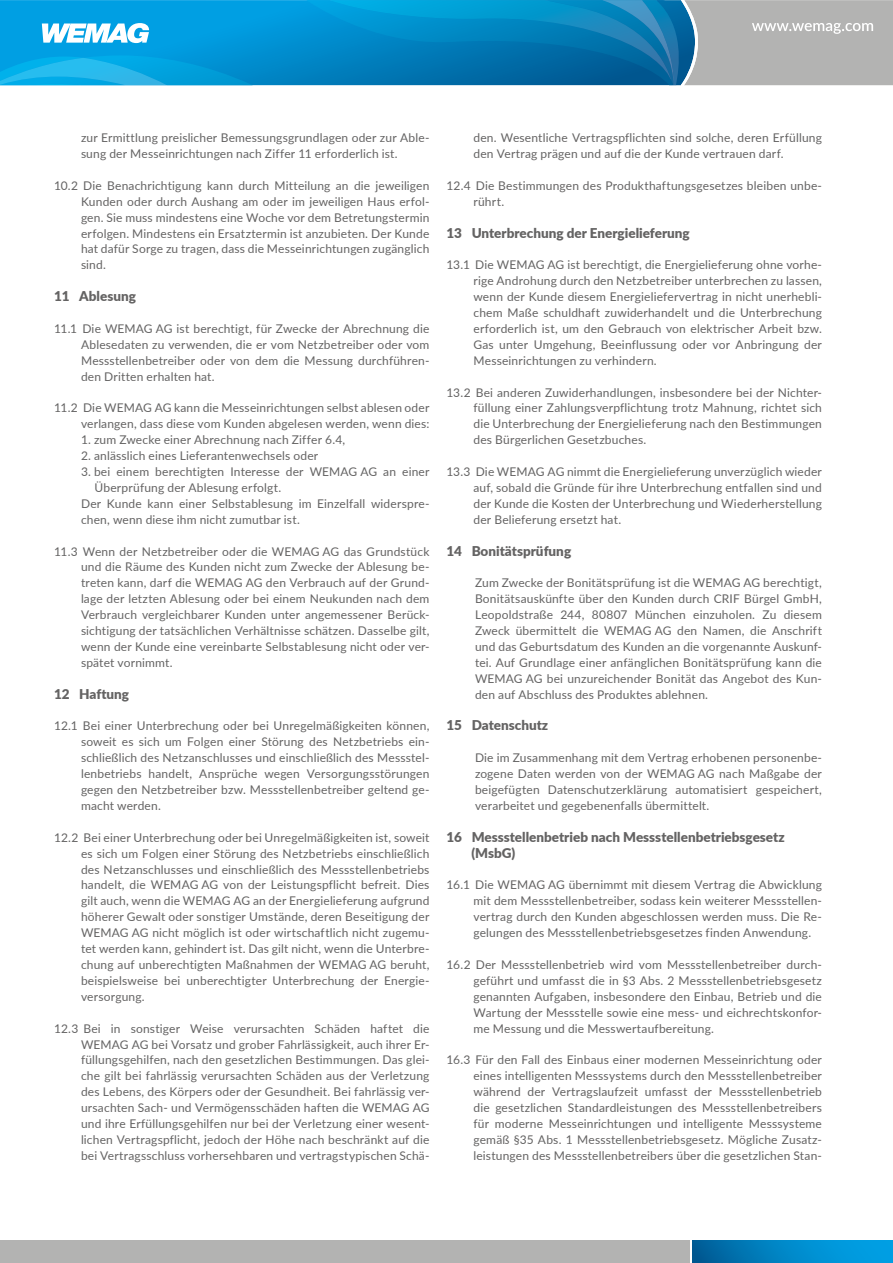
<style>
.page{position:relative;width:893px;height:1263px;background:#fff}
.page>*{position:absolute;margin:0;border:0;box-sizing:border-box;transform-origin:0 0}
.t1{font:900 13.5px/15.9px "Lato";color:#646363}
.Fließtext_Schwarz{font:12px/15.9px "Lato";letter-spacing:.015em;color:#646363;text-align:justify}
._2-Zeilig____Fließte{font:12px/15.9px "Lato";letter-spacing:.015em;color:#646363}
</style>
<div class="page">
<div style="left:0;top:1241px;width:690px;height:22px;background:#b3b3b2"></div>
<svg style="left:693px;top:1241px;width:200px;height:22px;background:#0085c5"></svg>
<svg style="left:0;top:0;width:306px;height:85px;background:#009add"></svg>
<svg style="left:0;top:55px;width:253px;height:30px;background:#0ba6e1"></svg>
<svg style="left:42px;top:23px;width:107px;height:20px"></svg>
<svg style="left:306px;top:0;width:587px;height:85px;background:#4191b7"></svg>
<p class="Fließtext_Schwarz" style="left:81px;top:129px;width:350px">zur Ermittlung preislicher Bemessungsgrundlagen oder zur Able&shy;sung der Messeinrichtungen nach Ziffer 11 erforderlich ist.</p>
<p class="Fließtext_Schwarz" style="left:81px;top:177px;width:350px;text-indent:-27px">10.2 Die Benachrichtigung kann durch Mitteilung an die jeweiligen Kunden oder durch Aushang am oder im jeweiligen Haus erfol&shy;gen. Sie muss mindestens eine Woche vor dem Betretungstermin erfolgen. Mindestens ein Ersatztermin ist anzubieten. Der Kunde hat dafür Sorge zu tragen, dass die Messeinrichtungen zugänglich sind.</p>
<p class="t1" style="left:54px;top:288px;width:83px">11 Ablesung</p>
<p class="Fließtext_Schwarz" style="left:81px;top:320px;width:350px;text-indent:-27px">11.1 Die WEMAG AG ist berechtigt, für Zwecke der Abrechnung die Ablesedaten zu verwenden, die er vom Netzbetreiber oder vom Messstellenbetreiber oder von dem die Messung durchführen&shy;den Dritten erhalten hat.</p>
<p class="Fließtext_Schwarz" style="left:54px;top:400px;width:377px;text-align:right">11.2 Die WEMAG AG kann die Messeinrichtungen selbst ablesen oder verlangen, dass diese vom Kunden abgelesen werden, wenn dies:</p>
<p class="_2-Zeilig____Fließte" style="left:81px;top:431px;width:266px">1. zum Zwecke einer Abrechnung nach Ziffer 6.4,</p>
<p class="_2-Zeilig____Fließte" style="left:81px;top:447px;width:239px">2. anlässlich eines Lieferantenwechsels oder</p>
<p class="_2-Zeilig____Fließte" style="left:94px;top:463px;width:336px;text-indent:-14px">3. bei einem berechtigten Interesse der WEMAG AG an einer<br>Überprüfung der Ablesung erfolgt.</p>
<p class="_2-Zeilig____Fließte" style="left:81px;top:495px;width:350px">Der Kunde kann einer Selbstablesung im Einzelfall widerspre&shy;chen, wenn diese ihm nicht zumutbar ist.</p>
<p class="Fließtext_Schwarz" style="left:81px;top:543px;width:350px;text-indent:-27px">11.3 Wenn der Netzbetreiber oder die WEMAG AG das Grundstück und die Räume des Kunden nicht zum Zwecke der Ablesung be&shy;treten kann, darf die WEMAG AG den Verbrauch auf der Grund&shy;lage der letzten Ablesung oder bei einem Neukunden nach dem Verbrauch vergleichbarer Kunden unter angemessener Berück&shy;sichtigung der tatsächlichen Verhältnisse schätzen. Dasselbe gilt, wenn der Kunde eine vereinbarte Selbstablesung nicht oder ver&shy;spätet vornimmt.</p>
<p class="t1" style="left:54px;top:685px;width:77px">12 Haftung</p>
<p class="Fließtext_Schwarz" style="left:81px;top:718px;width:350px;text-indent:-27px">12.1 Bei einer Unterbrechung oder bei Unregelmäßigkeiten können, soweit es sich um Folgen einer Störung des Netzbetriebs ein&shy;schließlich des Netzanschlusses und einschließlich des Messstel&shy;lenbetriebs handelt, Ansprüche wegen Versorgungsstörungen gegen den Netzbetreiber bzw. Messstellenbetreiber geltend ge&shy;macht werden.</p>
<p class="Fließtext_Schwarz" style="left:81px;top:829px;width:350px;text-indent:-27px">12.2 Bei einer Unterbrechung oder bei Unregelmäßigkeiten ist, soweit es sich um Folgen einer Störung des Netzbetriebs einschließlich des Netzanschlusses und einschließlich des Messstellenbetriebs handelt, die WEMAG AG von der Leistungspflicht befreit. Dies gilt auch, wenn die WEMAG AG an der Energielieferung aufgrund höherer Gewalt oder sonstiger Umstände, deren Beseitigung der WEMAG AG nicht möglich ist oder wirtschaftlich nicht zugemu&shy;tet werden kann, gehindert ist. Das gilt nicht, wenn die Unterbre&shy;chung auf unberechtigten Maßnahmen der WEMAG AG beruht, beispielsweise bei unberechtigter Unterbrechung der Energie&shy;versorgung.</p>
<p class="Fließtext_Schwarz" style="left:81px;top:1020px;width:350px;text-indent:-27px">12.3 Bei in sonstiger Weise verursachten Schäden haftet die WEMAG AG bei Vorsatz und grober Fahrlässigkeit, auch ihrer Er&shy;füllungsgehilfen, nach den gesetzlichen Bestimmungen. Das glei&shy;che gilt bei fahrlässig verursachten Schäden aus der Verletzung des Lebens, des Körpers oder der Gesundheit. Bei fahrlässig ver&shy;ursachten Sach- und Vermögensschäden haften die WEMAG AG und ihre Erfüllungsgehilfen nur bei der Verletzung einer wesent&shy;lichen Vertragspflicht, jedoch der Höhe nach beschränkt auf die bei Vertragsschluss vorhersehbaren und vertragstypischen Schä-</p>
<p class="Fließtext_Schwarz" style="left:473px;top:129px;width:350px">den. Wesentliche Vertragspflichten sind solche, deren Erfüllung den Vertrag prägen und auf die der Kunde vertrauen darf.</p>
<p class="Fließtext_Schwarz" style="left:473px;top:177px;width:350px;text-indent:-27px">12.4 Die Bestimmungen des Produkthaftungsgesetzes bleiben unbe&shy;rührt.</p>
<p class="t1" style="left:446px;top:224px;width:245px">13 Unterbrechung der Energielieferung</p>
<p class="Fließtext_Schwarz" style="left:473px;top:256px;width:350px;text-indent:-27px">13.1 Die WEMAG AG ist berechtigt, die Energielieferung ohne vorhe&shy;rige Androhung durch den Netzbetreiber unterbrechen zu lassen, wenn der Kunde diesem Energieliefervertrag in nicht unerhebli&shy;chem Maße schuldhaft zuwiderhandelt und die Unterbrechung erforderlich ist, um den Gebrauch von elektrischer Arbeit bzw.<br>Gas unter Umgehung, Beeinflussung oder vor Anbringung der Messeinrichtungen zu verhindern.</p>
<p class="Fließtext_Schwarz" style="left:473px;top:384px;width:350px;text-indent:-27px">13.2 Bei anderen Zuwiderhandlungen, insbesondere bei der Nichter&shy;füllung einer Zahlungsverpflichtung trotz Mahnung, richtet sich die Unterbrechung der Energielieferung nach den Bestimmungen des Bürgerlichen Gesetzbuches.</p>
<p class="Fließtext_Schwarz" style="left:473px;top:463px;width:350px;text-indent:-27px">13.3 Die WEMAG AG nimmt die Energielieferung unverzüglich wieder auf, sobald die Gründe für ihre Unterbrechung entfallen sind und der Kunde die Kosten der Unterbrechung und Wiederherstellung der Belieferung ersetzt hat.</p>
<p class="t1" style="left:446px;top:542px;width:126px">14 Bonitätsprüfung</p>
<p class="Fließtext_Schwarz" style="left:475px;top:574px;width:348px">Zum Zwecke der Bonitätsprüfung ist die WEMAG AG berechtigt, Bonitätsauskünfte über den Kunden durch CRIF Bürgel GmbH, Leopoldstraße 244, 80807 München einzuholen. Zu diesem Zweck übermittelt die WEMAG AG den Namen, die Anschrift und das Geburtsdatum des Kunden an die vorgenannte Auskunf&shy;tei. Auf Grundlage einer anfänglichen Bonitätsprüfung kann die WEMAG AG bei unzureichender Bonität das Angebot des Kun&shy;den auf Abschluss des Produktes ablehnen.</p>
<p class="t1" style="left:446px;top:717px;width:103px">15 Datenschutz</p>
<p class="Fließtext_Schwarz" style="left:475px;top:749px;width:348px">Die im Zusammenhang mit dem Vertrag erhobenen personenbe&shy;zogene Daten werden von der WEMAG AG nach Maßgabe der beigefügten Datenschutzerklärung automatisiert gespeichert, verarbeitet und gegebenenfalls übermittelt.</p>
<p class="t1" style="left:471px;top:828px;width:315px;text-indent:-25px">16 Messstellenbetrieb nach Messstellenbetriebsgesetz (MsbG)</p>
<p class="Fließtext_Schwarz" style="left:473px;top:877px;width:350px;text-indent:-27px">16.1 Die WEMAG AG übernimmt mit diesem Vertrag die Abwicklung mit dem Messstellenbetreiber, sodass kein weiterer Messstellen&shy;vertrag durch den Kunden abgeschlossen werden muss. Die Re&shy;gelungen des Messstellenbetriebsgesetzes finden Anwendung.</p>
<p class="Fließtext_Schwarz" style="left:473px;top:956px;width:350px;text-indent:-27px">16.2 Der Messstellenbetrieb wird vom Messstellenbetreiber durch&shy;geführt und umfasst die in §3 Abs. 2 Messstellenbetriebsgesetz genannten Aufgaben, insbesondere den Einbau, Betrieb und die Wartung der Messstelle sowie eine mess- und eichrechtskonfor&shy;me Messung und die Messwertaufbereitung.</p>
<p class="Fließtext_Schwarz" style="left:473px;top:1051px;width:350px;text-indent:-27px">16.3 Für den Fall des Einbaus einer modernen Messeinrichtung oder eines intelligenten Messsystems durch den Messstellenbetreiber während der Vertragslaufzeit umfasst der Messstellenbetrieb die gesetzlichen Standardleistungen des Messstellenbetreibers für moderne Messeinrichtungen und intelligente Messsysteme gemäß §35 Abs. 1 Messstellenbetriebsgesetz. Mögliche Zusatz&shy;leistungen des Messstellenbetreibers über die gesetzlichen Stan-</p>
</div>
